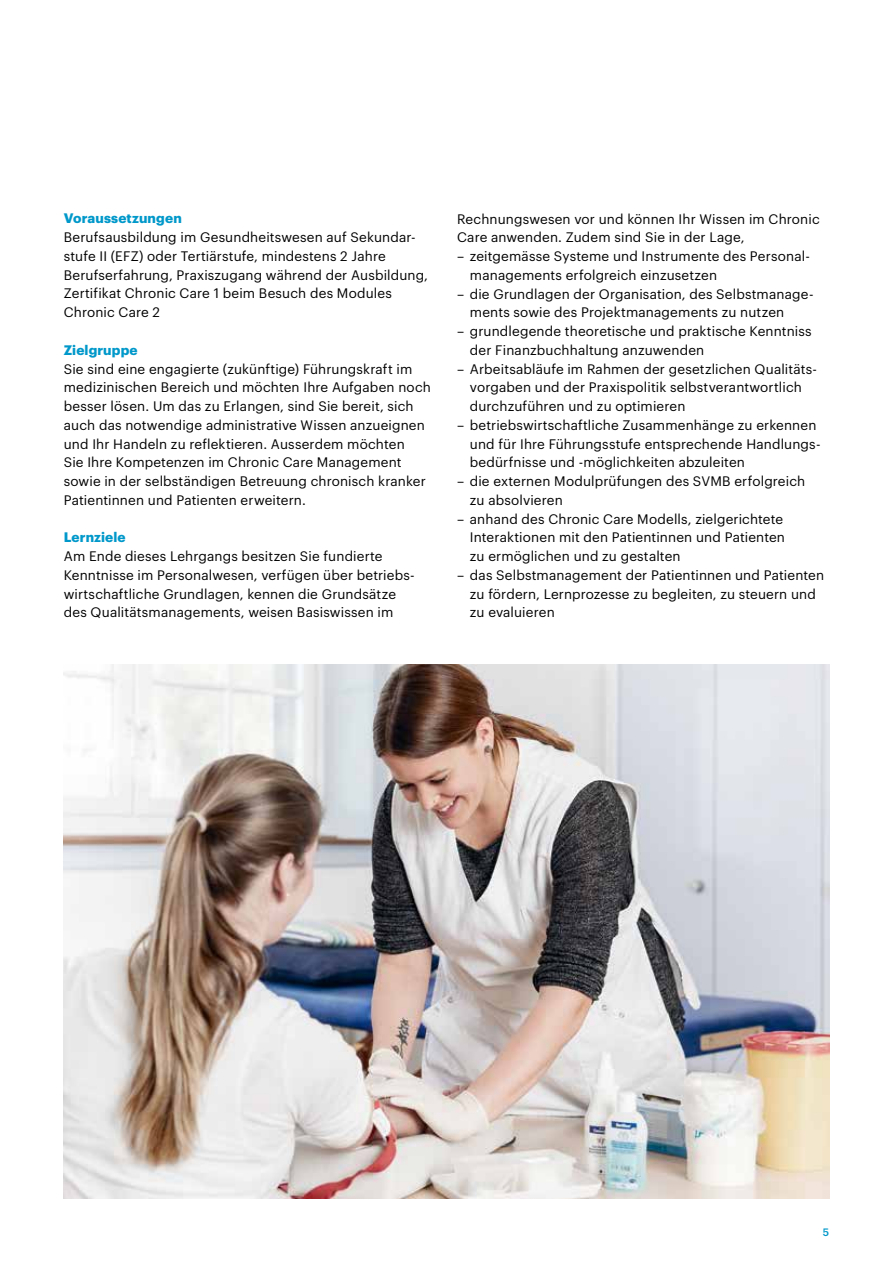
<style>
.page{position:relative;width:893px;height:1263px;background:#fff}
.page>*{position:absolute;margin:0;border:0;box-sizing:border-box;transform-origin:0 0}
.t1{font:13.5px/18.8px "Graphik";letter-spacing:.01em;color:#000}
.t2{font:700 13.5px "Graphik";letter-spacing:.01em;color:#0098ca}
.t3{font:500 10.5px "Graphik";color:#0098ca}
</style>
<div class="page">
<img style="left:64px;top:664px;width:765px;height:534px">
<p class="t2" style="left:64px;top:208px;width:119px">Voraussetzungen</p>
<p class="t1" style="left:64px;top:227px;width:366px">Berufsausbildung im Gesundheitswesen auf Sekundar&shy;stufe II (EFZ) oder Tertiärstufe, mindestens 2 Jahre Berufserfahrung, Praxiszugang während der Ausbildung, Zertifikat Chronic Care 1 beim Besuch des Modules Chronic Care 2</p>
<p class="t2" style="left:64px;top:339px;width:75px">Zielgruppe</p>
<p class="t1" style="left:64px;top:358px;width:369px">Sie sind eine engagierte (zukünftige) Führungskraft im medizinischen Bereich und möchten Ihre Aufgaben noch besser lösen. Um das zu Erlangen, sind Sie bereit, sich auch das notwendige administrative Wissen anzueignen und Ihr Handeln zu reflektieren. Ausserdem möchten<br>Sie Ihre Kompetenzen im Chronic Care Management sowie in der selbständigen Betreuung chronisch kranker Patientinnen und Patienten erweitern.</p>
<p class="t2" style="left:64px;top:527px;width:63px">Lernziele</p>
<p class="t1" style="left:64px;top:546px;width:352px">Am Ende dieses Lehrgangs besitzen Sie fundierte Kenntnisse im Personalwesen, verfügen über betriebs&shy;wirtschaftliche Grundlagen, kennen die Grundsätze des Qualitätsmanagements, weisen Basiswissen im</p>
<p class="t1" style="left:457px;top:208px;width:364px">Rechnungswesen vor und können Ihr Wissen im Chronic<br>Care anwenden. Zudem sind Sie in der Lage,</p>
<p class="t1" style="left:470px;top:246px;width:342px;text-indent:-13px">– zeitgemässe Systeme und Instrumente des Personal&shy;managements erfolgreich einzusetzen</p>
<p class="t1" style="left:470px;top:283px;width:345px;text-indent:-13px">– die Grundlagen der Organisation, des Selbstmanage&shy;ments sowie des Projektmanagements zu nutzen</p>
<p class="t1" style="left:470px;top:321px;width:343px;text-indent:-13px">– grundlegende theoretische und praktische Kenntniss der Finanzbuchhaltung anzuwenden</p>
<p class="t1" style="left:470px;top:358px;width:349px;text-indent:-13px">– Arbeitsabläufe im Rahmen der gesetzlichen Qualitäts&shy;vorgaben und der Praxispolitik selbstverantwortlich durchzuführen und zu optimieren</p>
<p class="t1" style="left:470px;top:414px;width:352px;text-indent:-13px">– betriebswirtschaftliche Zusammenhänge zu erkennen und für Ihre Führungsstufe entsprechende Handlungs&shy;bedürfnisse und -möglichkeiten abzuleiten</p>
<p class="t1" style="left:470px;top:471px;width:337px;text-indent:-13px">– die externen Modulprüfungen des SVMB erfolgreich zu absolvieren</p>
<p class="t1" style="left:470px;top:508px;width:317px;text-indent:-13px">– anhand des Chronic Care Modells, zielgerichtete<br>Interaktionen mit den Patientinnen und Patienten zu ermöglichen und zu gestalten</p>
<p class="t1" style="left:470px;top:564px;width:356px;text-indent:-13px">– das Selbstmanagement der Patientinnen und Patienten zu fördern, Lernprozesse zu begleiten, zu steuern und zu evaluieren</p>
<p class="t3" style="left:823px;top:1224px;width:8px">5</p>
</div>
